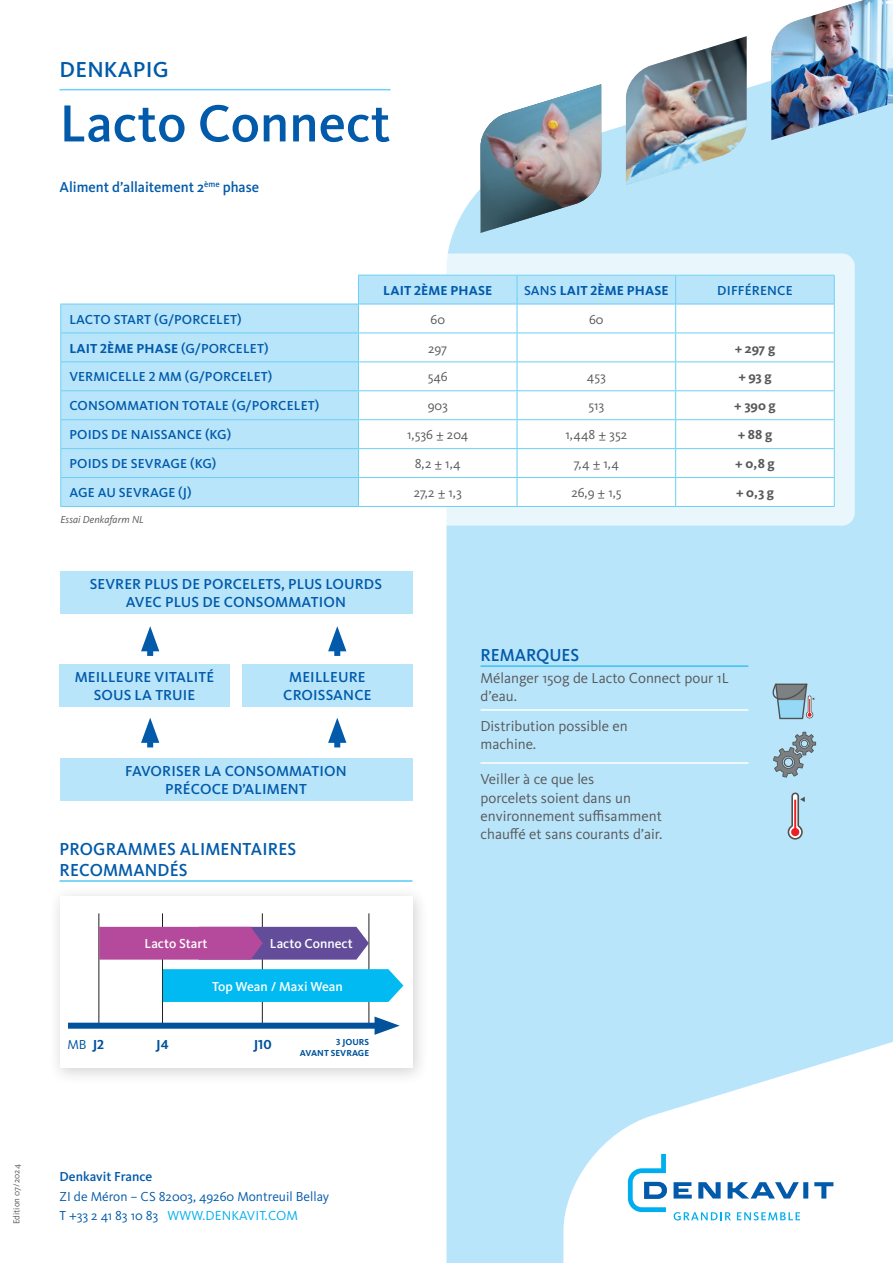
<style>
.page{position:relative;width:893px;height:1263px;background:#fff}
.page>*{position:absolute;margin:0;border:0;box-sizing:border-box;transform-origin:0 0}
.t1{font:500 54px "Kievit OT";color:#015aaa}
.t2{font:500 22.5px "Kievit OT";letter-spacing:.01em;color:#015aaa}
.t3{font:500 18px/21.6px "Kievit OT";letter-spacing:.01em;color:#015aaa;scale:.96 1}
.t4{font:500 15px/18px "Kievit OT";letter-spacing:.01em;color:#015aaa;text-align:center}
.t5{font:15px/18px "Kievit OT";color:#57585a}
.t6{font:500 13.5px "Kievit OT";letter-spacing:.01em;color:#015aaa}
.t7{font:13.5px/19.5px "Kievit OT";color:#015aaa}
.t8{font:13.5px "Kievit OT";color:#57585a}
.t9{font:700 13.5px "Kievit OT";letter-spacing:.01em;color:#015aaa}
.t10{font:500 13.5px "Kievit OT";color:#fff}
.t11{font:700 13.5px "Kievit OT";letter-spacing:-.01em;color:#57585a}
.t12{font:700 13.5px "Kievit OT";letter-spacing:.005em;color:#01529a}
.t13{font:13.5px "Kievit OT";color:#01529a}
.t14{font:italic 10.5px "Kievit OT";color:#57585a}
.t15{font:700 9px/10.8px "Kievit OT";letter-spacing:.01em;color:#01529a;text-align:right}
.t16{font:9px "Kievit OT";color:#57585a}
.s1{font-weight:500}
.s2{color:#00aeef}
</style>
<div class="page">
<div style="left:446px;top:80px;width:447px;height:1183px;background:#b9e5fa"></div>
<div style="left:60px;top:253px;width:795px;height:273px;background:linear-gradient(to right,#fff,#e3f5fc);border-radius:13px"></div>
<svg style="left:563px;top:1018px;width:330px;height:245px"></svg>
<img style="left:480px;top:84px;width:121px;height:149px">
<img style="left:771px;top:0;width:122px;height:140px">
<img style="left:626px;top:36px;width:121px;height:149px">
<hr style="left:60px;top:89px;width:330px;height:1px;background:#6bcff6">
<hr style="left:480px;top:666px;width:268px;height:1px;background:#00aeef">
<hr style="left:480px;top:709px;width:268px;height:2px;background:#fff">
<hr style="left:480px;top:762px;width:268px;height:2px;background:#fff">
<svg style="left:773px;top:732px;width:43px;height:46px;background:#99b4c1"></svg>
<svg style="left:787px;top:792px;width:18px;height:48px"></svg>
<svg style="left:771px;top:683px;width:43px;height:36px;background:#90adba"></svg>
<svg style="left:61px;top:275px;width:773px;height:231px"></svg>
<hr style="left:60px;top:304px;width:298px;height:1px;background:#6bcff6">
<hr style="left:60px;top:333px;width:298px;height:1px;background:#6bcff6">
<hr style="left:358px;top:333px;width:159px;height:1px;background:#6bcff6">
<hr style="left:517px;top:333px;width:159px;height:1px;background:#6bcff6">
<hr style="left:676px;top:333px;width:159px;height:1px;background:#6bcff6">
<hr style="left:60px;top:361px;width:298px;height:1px;background:#6bcff6">
<hr style="left:358px;top:361px;width:159px;height:1px;background:#6bcff6">
<hr style="left:517px;top:361px;width:159px;height:1px;background:#6bcff6">
<hr style="left:676px;top:361px;width:159px;height:1px;background:#6bcff6">
<hr style="left:60px;top:390px;width:298px;height:1px;background:#6bcff6">
<hr style="left:358px;top:390px;width:159px;height:1px;background:#6bcff6">
<hr style="left:517px;top:390px;width:159px;height:1px;background:#6bcff6">
<hr style="left:676px;top:390px;width:159px;height:1px;background:#6bcff6">
<hr style="left:60px;top:419px;width:298px;height:1px;background:#6bcff6">
<hr style="left:358px;top:419px;width:159px;height:1px;background:#6bcff6">
<hr style="left:517px;top:419px;width:159px;height:1px;background:#6bcff6">
<hr style="left:676px;top:419px;width:159px;height:1px;background:#6bcff6">
<hr style="left:60px;top:448px;width:298px;height:1px;background:#6bcff6">
<hr style="left:358px;top:448px;width:159px;height:1px;background:#6bcff6">
<hr style="left:517px;top:448px;width:159px;height:1px;background:#6bcff6">
<hr style="left:676px;top:448px;width:159px;height:1px;background:#6bcff6">
<hr style="left:60px;top:477px;width:298px;height:1px;background:#6bcff6">
<svg style="left:60px;top:304px;width:1px;height:202px"></svg>
<hr style="left:358px;top:477px;width:159px;height:1px;background:#6bcff6">
<hr style="left:517px;top:477px;width:159px;height:1px;background:#6bcff6">
<hr style="left:676px;top:477px;width:159px;height:1px;background:#6bcff6">
<hr style="left:60px;top:506px;width:298px;height:1px;background:#6bcff6">
<hr style="left:358px;top:506px;width:159px;height:1px;background:#6bcff6">
<hr style="left:517px;top:506px;width:159px;height:1px;background:#6bcff6">
<hr style="left:676px;top:506px;width:159px;height:1px;background:#6bcff6">
<hr style="left:358px;top:275px;width:159px;height:1px;background:#6bcff6">
<svg style="left:358px;top:275px;width:1px;height:231px"></svg>
<hr style="left:517px;top:275px;width:159px;height:1px;background:#6bcff6">
<svg style="left:517px;top:275px;width:1px;height:231px"></svg>
<hr style="left:676px;top:275px;width:159px;height:1px;background:#6bcff6">
<svg style="left:675px;top:275px;width:1px;height:231px"></svg>
<svg style="left:834px;top:275px;width:1px;height:231px"></svg>
<hr style="left:358px;top:304px;width:159px;height:1px;background:#6bcff6">
<hr style="left:517px;top:304px;width:159px;height:1px;background:#6bcff6">
<hr style="left:676px;top:304px;width:159px;height:1px;background:#6bcff6">
<svg style="left:628px;top:1154px;width:205px;height:66px"></svg>
<div style="left:60px;top:758px;width:352px;height:43px;background:#b9e5fa"></div>
<div style="left:60px;top:571px;width:352px;height:42px;background:#b9e5fa"></div>
<div style="left:242px;top:664px;width:170px;height:43px;background:#b9e5fa"></div>
<div style="left:60px;top:664px;width:170px;height:43px;background:#b9e5fa"></div>
<div style="left:334px;top:641px;width:6px;height:15px;background:#015aaa"></div>
<svg style="left:328px;top:626px;width:18px;height:25px"></svg>
<div style="left:147px;top:641px;width:6px;height:15px;background:#015aaa"></div>
<svg style="left:141px;top:626px;width:18px;height:25px"></svg>
<div style="left:334px;top:732px;width:6px;height:15px;background:#015aaa"></div>
<svg style="left:328px;top:718px;width:18px;height:25px"></svg>
<div style="left:147px;top:732px;width:6px;height:15px;background:#015aaa"></div>
<svg style="left:141px;top:718px;width:18px;height:25px"></svg>
<hr style="left:60px;top:881px;width:352px;height:1px;background:#00aeef">
<div style="left:48px;top:885px;width:381px;height:200px;background:#231f20;opacity:.2"></div>
<div style="left:60px;top:896px;width:352px;height:172px;background:#fff"></div>
<hr style="left:98px;top:913px;width:1px;height:113px;background:#231f20">
<hr style="left:262px;top:913px;width:1px;height:113px;background:#231f20">
<hr style="left:162px;top:913px;width:1px;height:113px;background:#231f20">
<hr style="left:369px;top:913px;width:1px;height:113px;background:#231f20">
<div style="left:68px;top:1023px;width:317px;height:6px;background:#01529a"></div>
<svg style="left:375px;top:1016px;width:25px;height:19px"></svg>
<div style="left:163px;top:969px;width:240px;height:33px;background:#00baf1"></div>
<svg style="left:99px;top:927px;width:270px;height:33px;background:#97509d"></svg>
<h2 class="t2" style="left:60px;top:56px;width:111px">DENKAPIG</h2>
<h1 class="t1" style="left:60px;top:93px;width:332px">Lacto Connect</h1>
<p class="t4" style="left:60px;top:178px;width:201px">Aliment d’allaitement 2<sup>ème</sup> phase</p>
<p class="t9" style="left:383px;top:282px;width:110px">LAIT 2ÈME PHASE</p>
<p class="t9" style="left:524px;top:282px;width:146px"><span class="s1">SANS</span> LAIT 2ÈME PHASE</p>
<p class="t6" style="left:717px;top:282px;width:77px">DIFFÉRENCE</p>
<p class="t6" style="left:69px;top:311px;width:174px">LACTO START (G/PORCELET)</p>
<p class="t8" style="left:430px;top:312px;width:16px">60</p>
<p class="t8" style="left:589px;top:312px;width:16px">60</p>
<p class="t9" style="left:69px;top:340px;width:201px">LAIT 2ÈME PHASE <span class="s1">(G/PORCELET)</span></p>
<p class="t8" style="left:428px;top:340px;width:21px">297</p>
<p class="t11" style="left:735px;top:340px;width:42px">+ 297 g</p>
<p class="t6" style="left:69px;top:369px;width:204px">VERMICELLE 2 MM (G/PORCELET)</p>
<p class="t8" style="left:428px;top:369px;width:21px">546</p>
<p class="t8" style="left:587px;top:369px;width:20px">453</p>
<p class="t11" style="left:738px;top:369px;width:35px">+ 93 g</p>
<p class="t6" style="left:69px;top:398px;width:251px">CONSOMMATION TOTALE (G/PORCELET)</p>
<p class="t8" style="left:428px;top:398px;width:22px">903</p>
<p class="t8" style="left:588px;top:398px;width:17px">513</p>
<p class="t11" style="left:734px;top:398px;width:43px">+ 390 g</p>
<p class="t6" style="left:69px;top:427px;width:163px">POIDS DE NAISSANCE (KG)</p>
<p class="t8" style="left:407px;top:427px;width:63px">1,536 ± 204</p>
<p class="t8" style="left:565px;top:427px;width:63px">1,448 ± 352</p>
<p class="t11" style="left:738px;top:427px;width:36px">+ 88 g</p>
<p class="t6" style="left:69px;top:456px;width:149px">POIDS DE SEVRAGE (KG)</p>
<p class="t8" style="left:415px;top:456px;width:48px">8,2 ± 1,4</p>
<p class="t8" style="left:574px;top:456px;width:47px">7,4 ± 1,4</p>
<p class="t11" style="left:735px;top:456px;width:41px">+ 0,8 g</p>
<p class="t6" style="left:69px;top:485px;width:124px">AGE AU SEVRAGE (J)</p>
<p class="t8" style="left:414px;top:485px;width:49px">27,2 ± 1,3</p>
<p class="t8" style="left:571px;top:485px;width:52px">26,9 ± 1,5</p>
<p class="t11" style="left:736px;top:485px;width:39px">+ 0,3 g</p>
<p class="t14" style="left:60px;top:514px;width:85px">Essai Denkafarm NL</p>
<p class="t4" style="left:90px;top:575px;width:294px">SEVRER PLUS DE PORCELETS, PLUS LOURDS<br>AVEC PLUS DE CONSOMMATION</p>
<p class="t4" style="left:75px;top:669px;width:141px">MEILLEURE VITALITÉ<br>SOUS LA TRUIE</p>
<p class="t4" style="left:283px;top:669px;width:90px">MEILLEURE<br>CROISSANCE</p>
<p class="t4" style="left:125px;top:762px;width:223px">FAVORISER LA CONSOMMATION<br>PRÉCOCE D’ALIMENT</p>
<p class="t3" style="left:60px;top:838px;width:248px">PROGRAMMES ALIMENTAIRES<br>RECOMMANDÉS</p>
<p class="t10" style="left:145px;top:936px;width:64px">Lacto Start</p>
<p class="t10" style="left:270px;top:936px;width:84px">Lacto Connect</p>
<p class="t10" style="left:212px;top:978px;width:132px">Top Wean / Maxi Wean</p>
<p class="t12" style="left:93px;top:1036px;width:13px">J2</p>
<p class="t12" style="left:156px;top:1036px;width:14px">J4</p>
<p class="t12" style="left:254px;top:1036px;width:20px">J10</p>
<p class="t15" style="left:300px;top:1037px;width:71px">3 JOURS<br>AVANT SEVRAGE</p>
<p class="t13" style="left:67px;top:1037px;width:21px">MB</p>
<p class="t3" style="left:481px;top:645px;width:104px">REMARQUES</p>
<p class="t5" style="left:480px;top:669px;width:250px">Mélanger 150g de Lacto Connect pour 1L d’eau.</p>
<p class="t5" style="left:480px;top:718px;width:149px">Distribution possible en machine.</p>
<p class="t5" style="left:480px;top:771px;width:183px">Veiller à ce que les<br>porcelets soient dans un environnement suffisamment chauffé et sans courants d’air.</p>
<p class="t16" style="left:12px;top:1224px;width:61px;rotate:-90deg">Edition 07/2024</p>
<p class="t6" style="left:60px;top:1169px;width:94px">Denkavit France</p>
<p class="t7" style="left:60px;top:1187px;width:271px">ZI de Méron – CS 82003, 49260 Montreuil Bellay<br>T +33 2 41 83 10 83 <span class="s2">WWW.DENKAVIT.COM</span></p>
</div>
